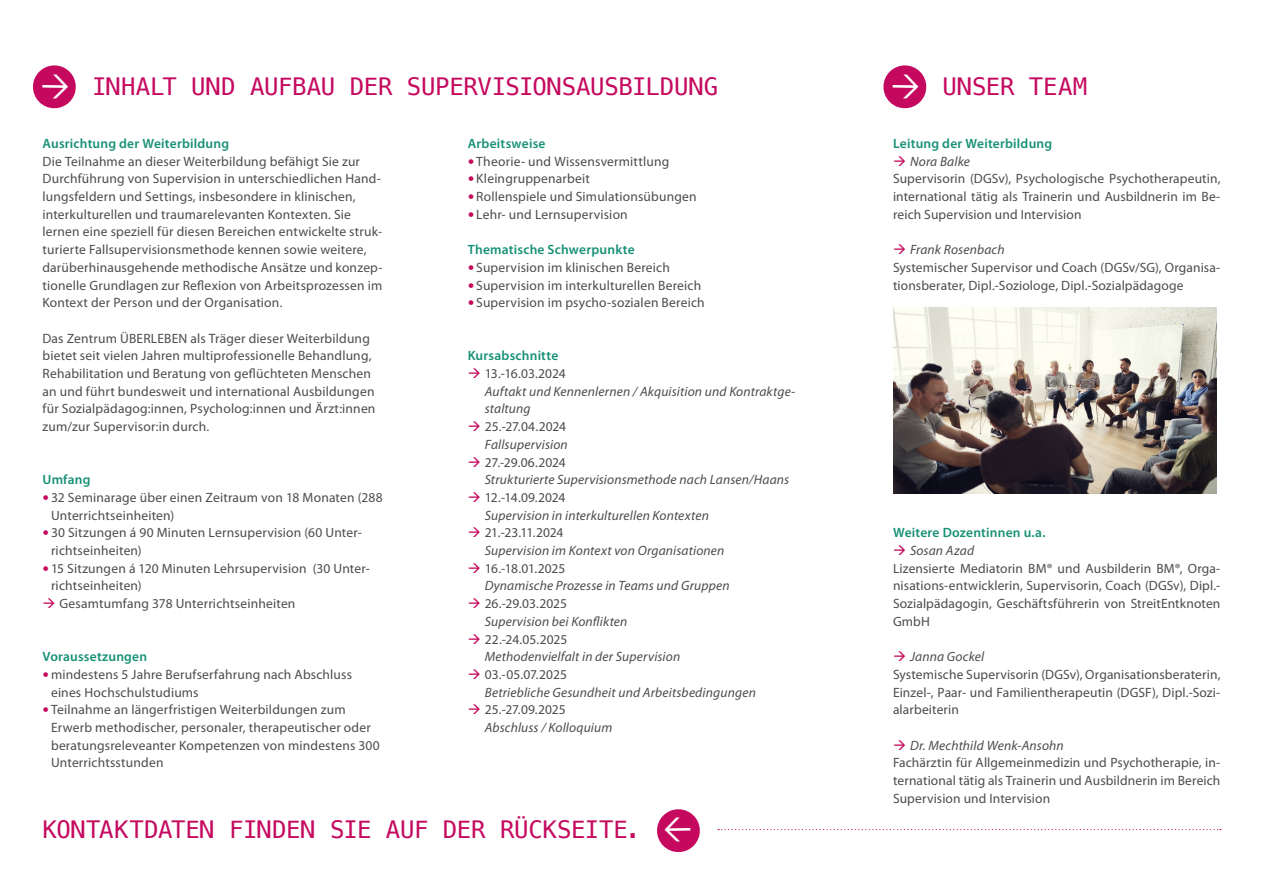
<style>
.page{position:relative;width:1263px;height:893px;background:#fff}
.page>*{position:absolute;margin:0;border:0;box-sizing:border-box;transform-origin:0 0}
.Überschrift{font:24px "Menlo";letter-spacing:-.01em;color:#c5095f}
.Fliesstext{font:13.5px/17.7px "Myriad Pro";letter-spacing:.015em;color:#4b4c4d}
.Fliesstext_Body{font:13.5px/17.7px "Myriad Pro";letter-spacing:.01em;color:#4b4c4d;text-align:justify}
.t1{font:italic 13.5px/17.7px "Myriad Pro";letter-spacing:.01em;color:#4b4c4d}
.Zwischenüberschrift{font:600 13.5px "Myriad Pro";letter-spacing:.015em;color:#179176}
.s1{font-weight:600;color:#179176}
.s2{font-style:normal}
</style>
<div class="page">
<img style="left:893px;top:307px;width:323px;height:186px">
<svg style="left:718px;top:829px;width:503px;height:1px"></svg>
<svg style="left:883px;top:65px;width:44px;height:44px"></svg>
<svg style="left:657px;top:809px;width:43px;height:43px"></svg>
<svg style="left:33px;top:65px;width:43px;height:44px"></svg>
<p class="Überschrift" style="left:92px;top:70px;width:628px">INHALT UND AUFBAU DER SUPERVISIONSAUSBILDUNG</p>
<p class="Fliesstext" style="left:43px;top:134px;width:342px"><span class="s1">Ausrichtung der Weiterbildung<br></span>Die Teilnahme an dieser Weiterbildung befähigt Sie zur Durchführung von Supervision in unterschiedlichen Hand&shy;lungsfeldern und Settings, insbesondere in klinischen, interkulturellen und traumarelevanten Kontexten. Sie lernen eine speziell für diesen Bereichen entwickelte struk&shy;turierte Fallsupervisionsmethode kennen sowie weitere, darüberhinausgehende methodische Ansätze und konzep&shy;tionelle Grundlagen zur Reflexion von Arbeitsprozessen im Kontext der Person und der Organisation.</p>
<p class="Fliesstext" style="left:43px;top:329px;width:334px">Das Zentrum ÜBERLEBEN als Träger dieser Weiterbildung bietet seit vielen Jahren multiprofessionelle Behandlung, Rehabilitation und Beratung von geflüchteten Menschen an und führt bundesweit und international Ausbildungen für Sozialpädagog:innen, Psycholog:innen und Ärzt:innen zum/zur Supervisor:in durch.</p>
<p class="Zwischenüberschrift" style="left:43px;top:471px;width:50px">Umfang</p>
<p class="Fliesstext" style="left:51px;top:488px;width:333px">32 Seminarage über einen Zeitraum von 18 Monaten (288<br>Unterrichtseinheiten)</p>
<p class="Fliesstext" style="left:51px;top:524px;width:312px">30 Sitzungen á 90 Minuten Lernsupervision (60 Unter&shy;richtseinheiten)</p>
<p class="Fliesstext" style="left:51px;top:559px;width:320px">15 Sitzungen á 120 Minuten Lehrsupervision (30 Unter&shy;richtseinheiten)</p>
<p class="Fliesstext" style="left:60px;top:595px;width:237px">Gesamtumfang 378 Unterrichtseinheiten</p>
<p class="Zwischenüberschrift" style="left:43px;top:648px;width:106px">Voraussetzungen</p>
<p class="Fliesstext" style="left:51px;top:665px;width:302px">mindestens 5 Jahre Berufserfahrung nach Abschluss eines Hochschulstudiums</p>
<p class="Fliesstext" style="left:51px;top:701px;width:330px">Teilnahme an längerfristigen Weiterbildungen zum Erwerb methodischer, personaler, therapeutischer oder beratungsreleveanter Kompetenzen von mindestens 300<br>Unterrichtsstunden</p>
<p class="Zwischenüberschrift" style="left:468px;top:135px;width:79px">Arbeitsweise</p>
<p class="Fliesstext" style="left:476px;top:152px;width:195px">Theorie- und Wissensvermittlung</p>
<p class="Fliesstext" style="left:476px;top:170px;width:115px">Kleingruppenarbeit</p>
<p class="Fliesstext" style="left:476px;top:187px;width:222px">Rollenspiele und Simulationsübungen</p>
<p class="Fliesstext" style="left:476px;top:205px;width:153px">Lehr- und Lernsupervision</p>
<p class="Zwischenüberschrift" style="left:468px;top:241px;width:168px">Thematische Schwerpunkte</p>
<p class="Fliesstext" style="left:476px;top:258px;width:195px">Supervision im klinischen Bereich</p>
<p class="Fliesstext" style="left:476px;top:276px;width:226px">Supervision im interkulturellen Bereich</p>
<p class="Fliesstext" style="left:476px;top:294px;width:230px">Supervision im psycho-sozialen Bereich</p>
<p class="Zwischenüberschrift" style="left:468px;top:347px;width:92px">Kursabschnitte</p>
<p class="t1" style="left:485px;top:364px;width:312px"><span class="s2">13.-16.03.2024<br></span>Auftakt und Kennenlernen / Akquisition und Kontraktge&shy;staltung</p>
<p class="t1" style="left:485px;top:417px;width:85px"><span class="s2">25.-27.04.2024<br></span>Fallsupervision</p>
<p class="t1" style="left:485px;top:453px;width:306px"><span class="s2">27.-29.06.2024<br></span>Strukturierte Supervisionsmethode nach Lansen/Haans</p>
<p class="t1" style="left:485px;top:488px;width:226px"><span class="s2">12.-14.09.2024<br></span>Supervision in interkulturellen Kontexten</p>
<p class="t1" style="left:485px;top:524px;width:241px"><span class="s2">21.-23.11.2024<br></span>Supervision im Kontext von Organisationen</p>
<p class="t1" style="left:485px;top:559px;width:246px"><span class="s2">16.-18.01.2025<br></span>Dynamische Prozesse in Teams und Gruppen</p>
<p class="t1" style="left:485px;top:594px;width:144px"><span class="s2">26.-29.03.2025<br></span>Supervision bei Konflikten</p>
<p class="t1" style="left:485px;top:630px;width:197px"><span class="s2">22.-24.05.2025<br></span>Methodenvielfalt in der Supervision</p>
<p class="t1" style="left:485px;top:665px;width:273px"><span class="s2">03.-05.07.2025<br></span>Betriebliche Gesundheit und Arbeitsbedingungen</p>
<p class="t1" style="left:485px;top:701px;width:129px"><span class="s2">25.-27.09.2025<br></span>Abschluss / Kolloquium</p>
<p class="Überschrift" style="left:43px;top:813px;width:600px">KONTAKTDATEN FINDEN SIE AUF DER RÜCKSEITE.</p>
<p class="Überschrift" style="left:942px;top:70px;width:147px">UNSER TEAM</p>
<p class="Zwischenüberschrift" style="left:893px;top:135px;width:161px">Leitung der Weiterbildung</p>
<p class="t1" style="left:910px;top:152px;width:62px">Nora Balke</p>
<p class="Fliesstext_Body" style="left:893px;top:170px;width:329px">Supervisorin (DGSv), Psychologische Psychotherapeutin, international tätig als Trainerin und Ausbildnerin im Be&shy;reich Supervision und Intervision</p>
<p class="t1" style="left:910px;top:240px;width:96px">Frank Rosenbach</p>
<p class="Fliesstext_Body" style="left:893px;top:258px;width:329px">Systemischer Supervisor und Coach (DGSv/SG), Organisa&shy;tionsberater, Dipl.-Soziologe, Dipl.-Sozialpädagoge</p>
<p class="Zwischenüberschrift" style="left:893px;top:524px;width:154px">Weitere Dozentinnen u.a.</p>
<p class="t1" style="left:910px;top:541px;width:66px">Sosan Azad</p>
<p class="Fliesstext_Body" style="left:893px;top:559px;width:329px">Lizensierte Mediatorin BM® und Ausbilderin BM®, Orga&shy;nisations-entwicklerin, Supervisorin, Coach (DGSv), Dipl.- Sozialpädagogin, Geschäftsführerin von StreitEntknoten GmbH</p>
<p class="t1" style="left:910px;top:648px;width:76px">Janna Gockel</p>
<p class="Fliesstext_Body" style="left:893px;top:665px;width:329px">Systemische Supervisorin (DGSv), Organisationsberaterin, Einzel-, Paar- und Familientherapeutin (DGSF), Dipl.-Sozi&shy;alarbeiterin</p>
<p class="t1" style="left:910px;top:736px;width:155px">Dr. Mechthild Wenk-Ansohn</p>
<p class="Fliesstext_Body" style="left:893px;top:754px;width:329px">Fachärztin für Allgemeinmedizin und Psychotherapie, in&shy;ternational tätig als Trainerin und Ausbildnerin im Bereich Supervision und Intervision</p>
</div>
